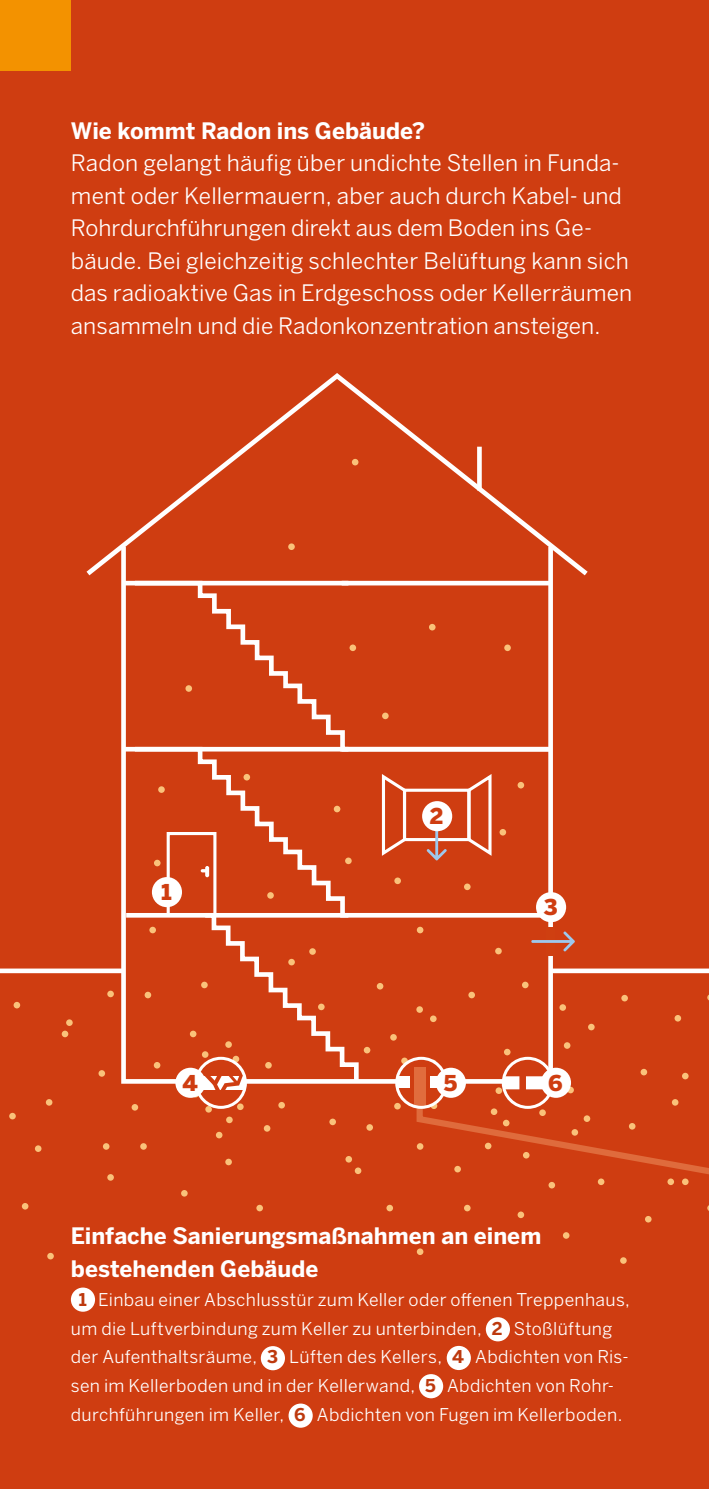
<style>
.page{position:relative;width:709px;height:1489px;background:#fff}
.page>*{position:absolute;margin:0;border:0;box-sizing:border-box;transform-origin:0 0}
.t1{font:22.5px/32.5px "Benton Sans";letter-spacing:.005em;color:#fff}
.t2{font:700 22.5px/32.5px "Benton Sans";color:#fff}
.t3{font:900 21.75px "Benton Sans";color:#cf3d11}
.t4{font:17.5px/28.8px "Benton Sans";letter-spacing:.02em;color:#fff}
.s1{font-weight:700;color:#bd390e}
</style>
<div class="page">
<div style="left:0;top:0;width:709px;height:1488px;background:#cf3d11"></div>
<div style="left:550px;top:968px;width:159px;height:5px;background:#fff"></div>
<div style="left:0;top:968px;width:123px;height:5px;background:#fff"></div>
<svg style="left:86px;top:373px;width:502px;height:205px"></svg>
<svg style="left:121px;top:753px;width:432px;height:166px"></svg>
<svg style="left:121px;top:578px;width:432px;height:175px"></svg>
<div style="left:403px;top:788px;width:67px;height:53px;border:3px solid #fff"></div>
<svg style="left:466px;top:771px;width:28px;height:86px"></svg>
<svg style="left:379px;top:771px;width:28px;height:86px"></svg>
<svg style="left:205px;top:866px;width:4px;height:11px"></svg>
<svg style="left:201px;top:869px;width:8px;height:3px"></svg>
<div style="left:588px;top:1023px;width:6px;height:7px;background:#fac27a;border-radius:50%"></div>
<svg style="left:564px;top:1042px;width:6px;height:6px"></svg>
<div style="left:621px;top:994px;width:7px;height:7px;background:#fac27a;border-radius:50%"></div>
<div style="left:559px;top:1004px;width:7px;height:6px;background:#fac27a;border-radius:50%"></div>
<div style="left:288px;top:543px;width:7px;height:7px;background:#fac27a;border-radius:50%"></div>
<svg style="left:429px;top:624px;width:6px;height:6px"></svg>
<svg style="left:352px;top:459px;width:6px;height:6px"></svg>
<div style="left:185px;top:685px;width:7px;height:6px;background:#fac27a;border-radius:50%"></div>
<div style="left:382px;top:712px;width:6px;height:7px;background:#fac27a;border-radius:50%"></div>
<div style="left:394px;top:877px;width:7px;height:7px;background:#fac27a;border-radius:50%"></div>
<div style="left:158px;top:786px;width:7px;height:6px;background:#fac27a;border-radius:50%"></div>
<div style="left:334px;top:805px;width:6px;height:7px;background:#fac27a;border-radius:50%"></div>
<div style="left:267px;top:892px;width:7px;height:6px;background:#fac27a;border-radius:50%"></div>
<div style="left:364px;top:1046px;width:6px;height:7px;background:#fac27a;border-radius:50%"></div>
<div style="left:430px;top:1015px;width:6px;height:7px;background:#fac27a;border-radius:50%"></div>
<div style="left:468px;top:991px;width:7px;height:7px;background:#fac27a;border-radius:50%"></div>
<div style="left:522px;top:981px;width:6px;height:7px;background:#fac27a;border-radius:50%"></div>
<div style="left:154px;top:859px;width:6px;height:7px;background:#fac27a;border-radius:50%"></div>
<div style="left:504px;top:644px;width:7px;height:7px;background:#fac27a;border-radius:50%"></div>
<svg style="left:517px;top:781px;width:7px;height:7px"></svg>
<div style="left:464px;top:883px;width:6px;height:7px;background:#fac27a;border-radius:50%"></div>
<div style="left:499px;top:829px;width:7px;height:6px;background:#fac27a;border-radius:50%"></div>
<div style="left:243px;top:773px;width:7px;height:7px;background:#fac27a;border-radius:50%"></div>
<div style="left:377px;top:982px;width:6px;height:7px;background:#fac27a;border-radius:50%"></div>
<div style="left:417px;top:926px;width:6px;height:7px;background:#fac27a;border-radius:50%"></div>
<div style="left:504px;top:1048px;width:6px;height:7px;background:#fac27a;border-radius:50%"></div>
<div style="left:390px;top:1034px;width:7px;height:6px;background:#fac27a;border-radius:50%"></div>
<div style="left:495px;top:947px;width:7px;height:7px;background:#fac27a;border-radius:50%"></div>
<svg style="left:674px;top:1014px;width:7px;height:7px"></svg>
<div style="left:66px;top:1019px;width:7px;height:6px;background:#fac27a;border-radius:50%"></div>
<svg style="left:181px;top:1189px;width:7px;height:7px"></svg>
<svg style="left:103px;top:1143px;width:6px;height:6px"></svg>
<div style="left:22px;top:1202px;width:6px;height:7px;background:#fac27a;border-radius:50%"></div>
<div style="left:107px;top:990px;width:7px;height:7px;background:#fac27a;border-radius:50%"></div>
<div style="left:329px;top:1118px;width:7px;height:7px;background:#fac27a;border-radius:50%"></div>
<div style="left:278px;top:1101px;width:7px;height:7px;background:#fac27a;border-radius:50%"></div>
<svg style="left:355px;top:1167px;width:6px;height:6px"></svg>
<svg style="left:563px;top:1232px;width:6px;height:6px"></svg>
<svg style="left:620px;top:1257px;width:6px;height:6px"></svg>
<svg style="left:417px;top:1248px;width:6px;height:6px"></svg>
<div style="left:386px;top:1204px;width:7px;height:7px;background:#fac27a;border-radius:50%"></div>
<div style="left:366px;top:1124px;width:7px;height:6px;background:#fac27a;border-radius:50%"></div>
<div style="left:464px;top:1204px;width:6px;height:7px;background:#fac27a;border-radius:50%"></div>
<svg style="left:264px;top:1124px;width:6px;height:7px"></svg>
<div style="left:394px;top:1102px;width:7px;height:7px;background:#fac27a;border-radius:50%"></div>
<div style="left:226px;top:1116px;width:7px;height:7px;background:#fac27a;border-radius:50%"></div>
<svg style="left:205px;top:1105px;width:7px;height:7px"></svg>
<div style="left:256px;top:1204px;width:7px;height:7px;background:#fac27a;border-radius:50%"></div>
<svg style="left:132px;top:1103px;width:6px;height:7px"></svg>
<svg style="left:46px;top:1098px;width:6px;height:7px"></svg>
<div style="left:14px;top:1001px;width:6px;height:7px;background:#fac27a;border-radius:50%"></div>
<div style="left:47px;top:1252px;width:7px;height:7px;background:#fac27a;border-radius:50%"></div>
<svg style="left:531px;top:931px;width:44px;height:20px"></svg>
<svg style="left:426px;top:829px;width:21px;height:31px"></svg>
<div style="left:645px;top:1215px;width:6px;height:7px;background:#fac27a;border-radius:50%"></div>
<div style="left:140px;top:1143px;width:7px;height:6px;background:#fac27a;border-radius:50%"></div>
<svg style="left:107px;top:1173px;width:7px;height:7px"></svg>
<div style="left:62px;top:1030px;width:6px;height:7px;background:#fac27a;border-radius:50%"></div>
<div style="left:98px;top:1070px;width:7px;height:6px;background:#fac27a;border-radius:50%"></div>
<svg style="left:35px;top:1145px;width:6px;height:6px"></svg>
<div style="left:9px;top:1112px;width:7px;height:7px;background:#fac27a;border-radius:50%"></div>
<div style="left:517px;top:1211px;width:7px;height:6px;background:#fac27a;border-radius:50%"></div>
<div style="left:345px;top:857px;width:7px;height:7px;background:#fac27a;border-radius:50%"></div>
<div style="left:349px;top:644px;width:7px;height:7px;background:#fac27a;border-radius:50%"></div>
<div style="left:416px;top:1006px;width:7px;height:6px;background:#fac27a;border-radius:50%"></div>
<svg style="left:345px;top:1155px;width:7px;height:7px"></svg>
<div style="left:225px;top:1158px;width:7px;height:7px;background:#fac27a;border-radius:50%"></div>
<div style="left:237px;top:1103px;width:7px;height:6px;background:#fac27a;border-radius:50%"></div>
<div style="left:216px;top:1131px;width:6px;height:7px;background:#fac27a;border-radius:50%"></div>
<svg style="left:401px;top:1057px;width:7px;height:7px"></svg>
<div style="left:422px;top:801px;width:30px;height:30px;background:#fff;border-radius:50%"></div>
<div style="left:536px;top:892px;width:30px;height:30px;background:#fff;border-radius:50%"></div>
<div style="left:152px;top:877px;width:30px;height:30px;background:#fff;border-radius:50%"></div>
<svg style="left:196px;top:1058px;width:49px;height:49px"></svg>
<svg style="left:121px;top:910px;width:240px;height:191px"></svg>
<div style="left:195px;top:1056px;width:52px;height:52px;border:3px solid #fff;border-radius:50%"></div>
<svg style="left:397px;top:1058px;width:49px;height:49px"></svg>
<div style="left:397px;top:1076px;width:49px;height:11px;background:#fff"></div>
<div style="left:410px;top:1070px;width:20px;height:21px;background:#cf3d11"></div>
<div style="left:395px;top:1056px;width:52px;height:52px;border:3px solid #fff;border-radius:50%"></div>
<svg style="left:413px;top:1058px;width:296px;height:131px"></svg>
<div style="left:502px;top:1056px;width:52px;height:52px;border:3px solid #fff;border-radius:50%"></div>
<div style="left:175px;top:1067px;width:30px;height:30px;background:#fff;border-radius:50%"></div>
<div style="left:436px;top:1067px;width:30px;height:30px;background:#fff;border-radius:50%"></div>
<div style="left:541px;top:1067px;width:30px;height:30px;background:#fff;border-radius:50%"></div>
<div style="left:0;top:0;width:71px;height:71px;background:#f39200"></div>
<div style="left:71px;top:1287px;width:24px;height:24px;background:#fff;border-radius:50%"></div>
<div style="left:486px;top:1317px;width:24px;height:24px;background:#fff;border-radius:50%"></div>
<div style="left:261px;top:1345px;width:24px;height:25px;background:#fff;border-radius:50%"></div>
<div style="left:447px;top:1345px;width:24px;height:24px;background:#fff;border-radius:50%"></div>
<div style="left:419px;top:1373px;width:24px;height:25px;background:#fff;border-radius:50%"></div>
<div style="left:288px;top:1403px;width:25px;height:24px;background:#fff;border-radius:50%"></div>
<h2 class="t2" style="left:71px;top:114px;width:356px">Wie kommt Radon ins Gebäude?</h2>
<p class="t1" style="left:71px;top:147px;width:563px">Radon gelangt häufig über undichte Stellen in Funda&shy;ment oder Kellermauern, aber auch durch Kabel- und Rohrdurchführungen direkt aus dem Boden ins Ge&shy;bäude. Bei gleichzeitig schlechter Belüftung kann sich das radioaktive Gas in Erdgeschoss oder Kellerräumen ansammeln und die Radonkonzentration ansteigen.</p>
<p class="t3" style="left:161px;top:878px;width:12px">1</p>
<p class="t3" style="left:430px;top:803px;width:15px">2</p>
<p class="t3" style="left:543px;top:894px;width:15px">3</p>
<p class="t3" style="left:182px;top:1069px;width:17px">4</p>
<p class="t3" style="left:444px;top:1069px;width:15px">5</p>
<p class="t3" style="left:548px;top:1069px;width:16px">6</p>
<h2 class="t2" style="left:71px;top:1219px;width:472px">Einfache Sanierungsmaßnahmen an einem bestehenden Gebäude</h2>
<p class="t4" style="left:71px;top:1284px;width:560px;text-indent:8px"><span class="s1">1</span> Einbau einer Abschlusstür zum Keller oder offenen Treppenhaus, um die Luftverbindung zum Keller zu unterbinden, <span class="s1">2</span> Stoßlüftung der Aufenthaltsräume, <span class="s1">3</span> Lüften des Kellers, <span class="s1">4</span> Abdichten von Ris&shy;sen im Kellerboden und in der Kellerwand, <span class="s1">5</span> Abdichten von Rohr&shy;durchführungen im Keller, <span class="s1">6</span> Abdichten von Fugen im Kellerboden.</p>
</div>
